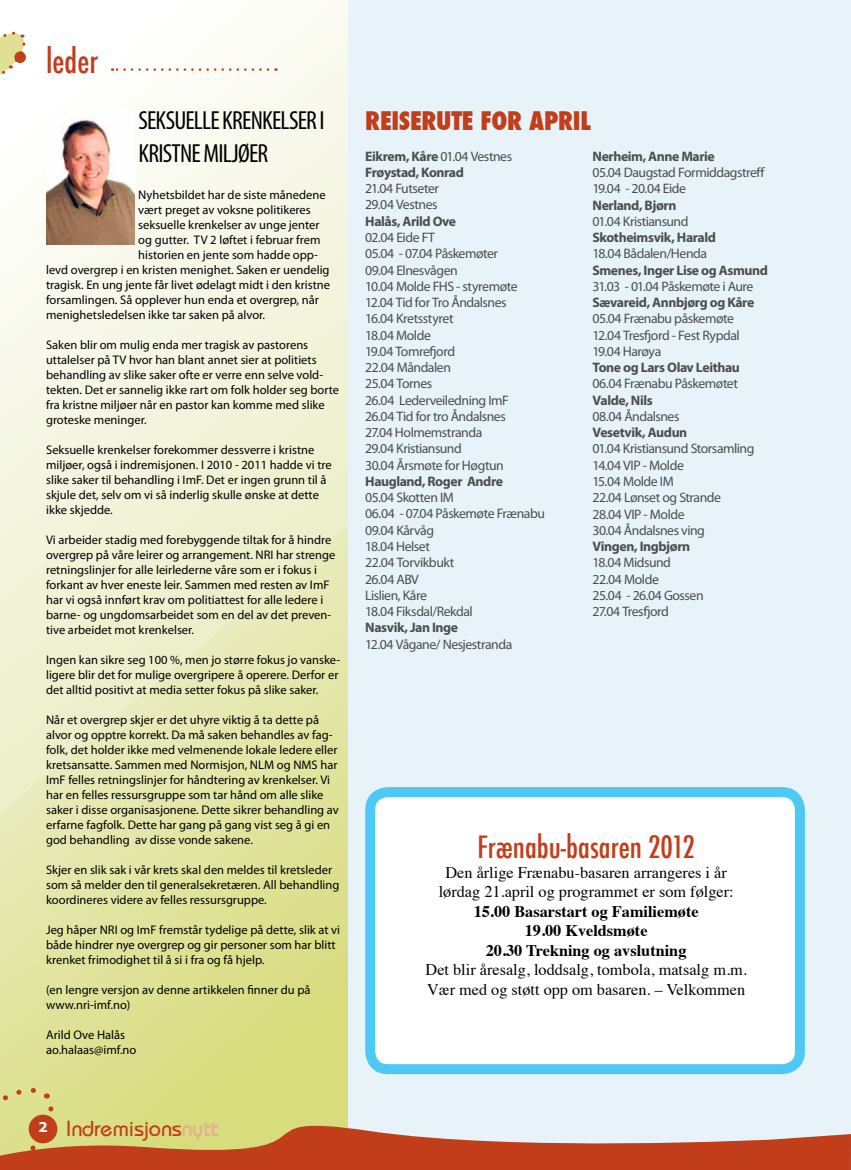
<style>
.page{position:relative;width:851px;height:1170px;background:#fff}
.page>*{position:absolute;margin:0;border:0;box-sizing:border-box;transform-origin:0 0}
.t1{font:500 condensed 32.5px "Futura";color:#c23d1a}
.t2{font:500 condensed 30px "Futura";color:#c33d1a}
.t3{font:condensed 26.25px/32.5px "Myriad Pro";letter-spacing:-.03em;color:#000}
.t4{font:800 condensed 25px "Futura";letter-spacing:-.01em;color:#c23d1a}
.t5{font:21.75px "Bauhaus";color:#c23d1a}
.t6{font:16.25px/19.5px "Times";color:#000;text-align:center}
.t7{font:700 16.25px/19.5px "Times";color:#000;text-align:center}
.t8{font:13.75px/16.2px "Myriad Pro";letter-spacing:-.035em;color:#4d4d4f}
.t9{font:700 13.75px/16.2px "Myriad Pro";letter-spacing:-.03em;color:#4d4d4f}
.t10{font:12.5px/15px "Myriad Pro";color:#000}
.s1{font-weight:400}
.s2{color:#e7ac8f}
</style>
<div class="page">
<svg style="left:850px;top:754px;width:1px;height:52px"></svg>
<div style="left:303px;top:0;width:547px;height:1169px;background:#e7f3f9"></div>
<svg style="left:0;top:0;width:347px;height:1109px;background:#eceec5"></svg>
<svg style="left:0;top:30px;width:27px;height:52px"></svg>
<div style="left:14px;top:51px;width:12px;height:12px;background:#c23d1a;border-radius:50%"></div>
<svg style="left:112px;top:68px;width:156px;height:3px"></svg>
<svg style="left:0;top:1085px;width:54px;height:85px"></svg>
<svg style="left:0;top:1109px;width:850px;height:60px"></svg>
<img style="left:46px;top:110px;width:89px;height:134px">
<div style="left:370px;top:792px;width:429px;height:277px;background:#fff;border-radius:18px"></div>
<div style="left:365px;top:787px;width:439px;height:287px;border:10px solid #4ec9f5;border-radius:18px"></div>
<h1 class="t1" style="left:46px;top:40px;width:53px">leder</h1>
<h3 class="t3" style="left:138px;top:104px;width:187px">SEKSUELLE KRENKELSER I<br>KRISTNE MILJØER</h3>
<p class="t10" style="left:138px;top:187px;width:189px">Nyhetsbildet har de siste månedene</p>
<p class="t10" style="left:138px;top:202px;width:174px">vært preget av voksne politikeres</p>
<p class="t10" style="left:138px;top:217px;width:183px">seksuelle krenkelser av unge jenter</p>
<p class="t10" style="left:138px;top:232px;width:184px">og gutter. TV 2 løftet i februar frem</p>
<p class="t10" style="left:138px;top:247px;width:181px">historien en jente som hadde opp-</p>
<p class="t10" style="left:46px;top:262px;width:285px">levd overgrep i en kristen menighet. Saken er uendelig</p>
<p class="t10" style="left:46px;top:277px;width:285px">tragisk. En ung jente får livet ødelagt midt i den kristne</p>
<p class="t10" style="left:46px;top:292px;width:274px">forsamlingen. Så opplever hun enda et overgrep, når</p>
<p class="t10" style="left:46px;top:307px;width:220px">menighetsledelsen ikke tar saken på alvor.</p>
<p class="t10" style="left:46px;top:337px;width:294px">Saken blir om mulig enda mer tragisk av pastorens uttalelser på TV hvor han blant annet sier at politiets behandling av slike saker ofte er verre enn selve vold&shy;tekten. Det er sannelig ikke rart om folk holder seg borte fra kristne miljøer når en pastor kan komme med slike groteske meninger.</p>
<p class="t10" style="left:46px;top:442px;width:287px">Seksuelle krenkelser forekommer dessverre i kristne miljøer, også i indremisjonen. I 2010 - 2011 hadde vi tre slike saker til behandling i ImF. Det er ingen grunn til å skjule det, selv om vi så inderlig skulle ønske at dette ikke skjedde.</p>
<p class="t10" style="left:46px;top:532px;width:291px">Vi arbeider stadig med forebyggende tiltak for å hindre overgrep på våre leirer og arrangement. NRI har strenge retningslinjer for alle leirlederne våre som er i fokus i forkant av hver eneste leir. Sammen med resten av ImF har vi også innført krav om politiattest for alle ledere i barne- og ungdomsarbeidet som en del av det preven&shy;tive arbeidet mot krenkelser.</p>
<p class="t10" style="left:46px;top:652px;width:296px">Ingen kan sikre seg 100 %, men jo større fokus jo vanske&shy;ligere blir det for mulige overgripere å operere. Derfor er det alltid positivt at media setter fokus på slike saker.</p>
<p class="t10" style="left:46px;top:712px;width:294px">Når et overgrep skjer er det uhyre viktig å ta dette på alvor og opptre korrekt. Da må saken behandles av fag&shy;folk, det holder ikke med velmenende lokale ledere eller kretsansatte. Sammen med Normisjon, NLM og NMS har ImF felles retningslinjer for håndtering av krenkelser. Vi har en felles ressursgruppe som tar hånd om alle slike saker i disse organisasjonene. Dette sikrer behandling av erfarne fagfolk. Dette har gang på gang vist seg å gi en god behandling av disse vonde sakene.</p>
<p class="t10" style="left:46px;top:862px;width:295px">Skjer en slik sak i vår krets skal den meldes til kretsleder som så melder den til generalsekretæren. All behandling koordineres videre av felles ressursgruppe.</p>
<p class="t10" style="left:46px;top:922px;width:295px">Jeg håper NRI og ImF fremstår tydelige på dette, slik at vi både hindrer nye overgrep og gir personer som har blitt krenket frimodighet til å si i fra og få hjelp.</p>
<p class="t10" style="left:46px;top:982px;width:266px">(en lengre versjon av denne artikkelen finner du på www.nri-imf.no)</p>
<p class="t10" style="left:46px;top:1027px;width:92px">Arild Ove Halås ao.halaas@imf.no</p>
<h3 class="t4" style="left:365px;top:104px;width:178px">REISERUTE FOR APRI</h3>
<h3 class="t4" style="left:580px;top:104px;width:12px">L</h3>
<p class="t9" style="left:365px;top:147px;width:148px">Eikrem, Kåre <span class="s1">01.04 Vestnes<br></span>Frøystad, Konrad</p>
<p class="t8" style="left:365px;top:180px;width:75px">21.04 Futseter<br>29.04 Vestnes</p>
<p class="t9" style="left:365px;top:212px;width:92px">Halås, Arild Ove</p>
<p class="t8" style="left:365px;top:229px;width:154px">02.04 Eide FT<br>05.04 - 07.04 Påskemøter<br>09.04 Elnesvågen<br>10.04 Molde FHS - styremøte<br>12.04 Tid for Tro Åndalsnes<br>16.04 Kretsstyret<br>18.04 Molde<br>19.04 Tomrefjord<br>22.04 Måndalen<br>25.04 Tornes<br>26.04 Lederveiledning ImF<br>26.04 Tid for tro Åndalsnes<br>27.04 Holmemstranda<br>29.04 Kristiansund<br>30.04 Årsmøte for Høgtun</p>
<p class="t9" style="left:365px;top:472px;width:139px">Haugland, Roger Andre</p>
<p class="t8" style="left:365px;top:489px;width:181px">05.04 Skotten IM<br>06.04 - 07.04 Påskemøte Frænabu<br>09.04 Kårvåg<br>18.04 Helset<br>22.04 Torvikbukt<br>26.04 ABV<br>Lislien, Kåre<br>18.04 Fiksdal/Rekdal</p>
<p class="t9" style="left:365px;top:619px;width:94px">Nasvik, Jan Inge</p>
<p class="t8" style="left:365px;top:635px;width:149px">12.04 Vågane/ Nesjestranda</p>
<p class="t9" style="left:592px;top:147px;width:124px">Nerheim, Anne Marie</p>
<p class="t8" style="left:592px;top:164px;width:174px">05.04 Daugstad Formiddagstreff<br>19.04 - 20.04 Eide</p>
<p class="t9" style="left:592px;top:196px;width:85px">Nerland, Bjørn</p>
<p class="t8" style="left:592px;top:213px;width:97px">01.04 Kristiansund</p>
<p class="t9" style="left:592px;top:229px;width:125px">Skotheimsvik, Harald</p>
<p class="t8" style="left:592px;top:245px;width:116px">18.04 Bådalen/Henda</p>
<p class="t9" style="left:592px;top:261px;width:177px">Smenes, Inger Lise og Asmund</p>
<p class="t8" style="left:592px;top:278px;width:162px">31.03 - 01.04 Påskemøte i Aure</p>
<p class="t9" style="left:592px;top:294px;width:163px">Sævareid, Annbjørg og Kåre</p>
<p class="t8" style="left:592px;top:310px;width:149px">05.04 Frænabu påskemøte<br>12.04 Tresfjord - Fest Rypdal<br>19.04 Harøya</p>
<p class="t9" style="left:592px;top:359px;width:149px">Tone og Lars Olav Leithau</p>
<p class="t8" style="left:592px;top:375px;width:147px">06.04 Frænabu Påskemøtet</p>
<p class="t9" style="left:592px;top:391px;width:62px">Valde, Nils</p>
<p class="t8" style="left:592px;top:408px;width:88px">08.04 Åndalsnes</p>
<p class="t9" style="left:592px;top:424px;width:96px">Vesetvik, Audun</p>
<p class="t8" style="left:592px;top:440px;width:163px">01.04 Kristiansund Storsamling<br>14.04 VIP - Molde<br>15.04 Molde IM<br>22.04 Lønset og Strande<br>28.04 VIP - Molde<br>30.04 Åndalsnes ving</p>
<p class="t9" style="left:592px;top:538px;width:99px">Vingen, Ingbjørn</p>
<p class="t8" style="left:592px;top:554px;width:113px">18.04 Midsund<br>22.04 Molde<br>25.04 - 26.04 Gossen<br>27.04 Tresfjord</p>
<h2 class="t2" style="left:477px;top:827px;width:219px">Frænabu-basaren 2012</h2>
<h3 class="t6" style="left:438px;top:860px;width:296px">Den årlige Frænabu-basaren arrangeres i år lørdag 21.april og programmet er som følger:</h3>
<h3 class="t7" style="left:473px;top:899px;width:226px">15.00 Basarstart og Familiemøte<br>19.00 Kveldsmøte<br>20.30 Trekning og avslutning</h3>
<h3 class="t6" style="left:425px;top:958px;width:322px;text-align:left">Det blir åresalg, loddsalg, tombola, matsalg m.m.<br>Vær med og støtt opp om basaren. – Velkommen</h3>
<h3 class="t5" style="left:38px;top:1115px;width:181px"><sup>2</sup> Indremisjons<span class="s2">nytt</span></h3>
</div>
